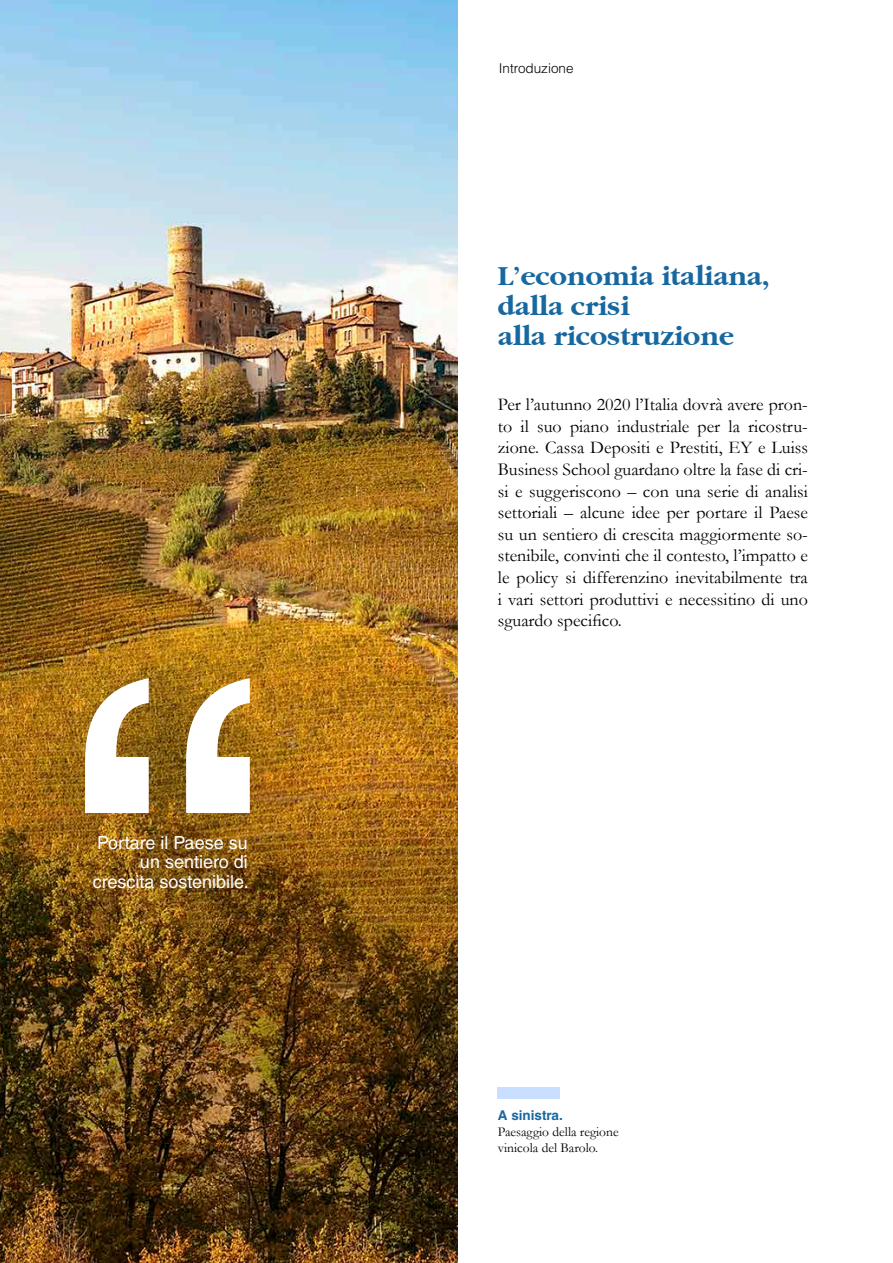
<style>
.page{position:relative;width:893px;height:1263px;background:#fff}
.page>*{position:absolute;margin:0;border:0;box-sizing:border-box;transform-origin:0 0}
.Base{font:900 28.5px/30px "Garamond Black S Si";color:#1768a0}
.Base-2{font:18px/21.6px "Garamond";color:#000;text-align:justify}
.t1{font:18px "Helvetica LT Std";color:#fff}
.allineato_a_sinistra{font:13.5px/16.2px "Garamond";color:#000}
.t2{font:300 13.5px "Helvetica LT Std";color:#000}
.t3{font:700 13.5px "Helvetica LT Std";color:#1768a0}
</style>
<div class="page">
<img style="left:0;top:0;width:457px;height:1263px">
<div style="left:498px;top:1087px;width:62px;height:11px;background:#c8dfff"></div>
<svg style="left:85px;top:678px;width:165px;height:135px"></svg>
<p class="t1" style="left:97px;top:832px;width:152px">Portare il Paese su</p>
<p class="t1" style="left:140px;top:851px;width:109px">un sentiero di</p>
<p class="t1" style="left:93px;top:871px;width:157px">crescita sostenibile.</p>
<p class="t2" style="left:499px;top:60px;width:76px">Introduzione</p>
<p class="Base" style="left:498px;top:261px;width:273px">L’economia italiana, dalla crisi</p>
<p class="Base" style="left:498px;top:321px;width:237px">alla ricostruzione</p>
<p class="Base-2" style="left:498px;top:393px;width:312px">Per l’autunno 2020 l’Italia dovrà avere pron&shy;to il suo piano industriale per la ricostru&shy;zione. Cassa Depositi e Prestiti, EY e Luiss Business School guardano oltre la fase di cri&shy;si e suggeriscono – con una serie di analisi settoriali – alcune idee per portare il Paese su un sentiero di crescita maggiormente so&shy;stenibile, convinti che il contesto, l’impatto e le policy si differenzino inevitabilmente tra i vari settori produttivi e necessitino di uno sguardo specifico.</p>
<p class="t3" style="left:498px;top:1107px;width:67px">A sinistra.</p>
<p class="allineato_a_sinistra" style="left:498px;top:1123px;width:122px">Paesaggio della regione vinicola del Barolo.</p>
</div>
